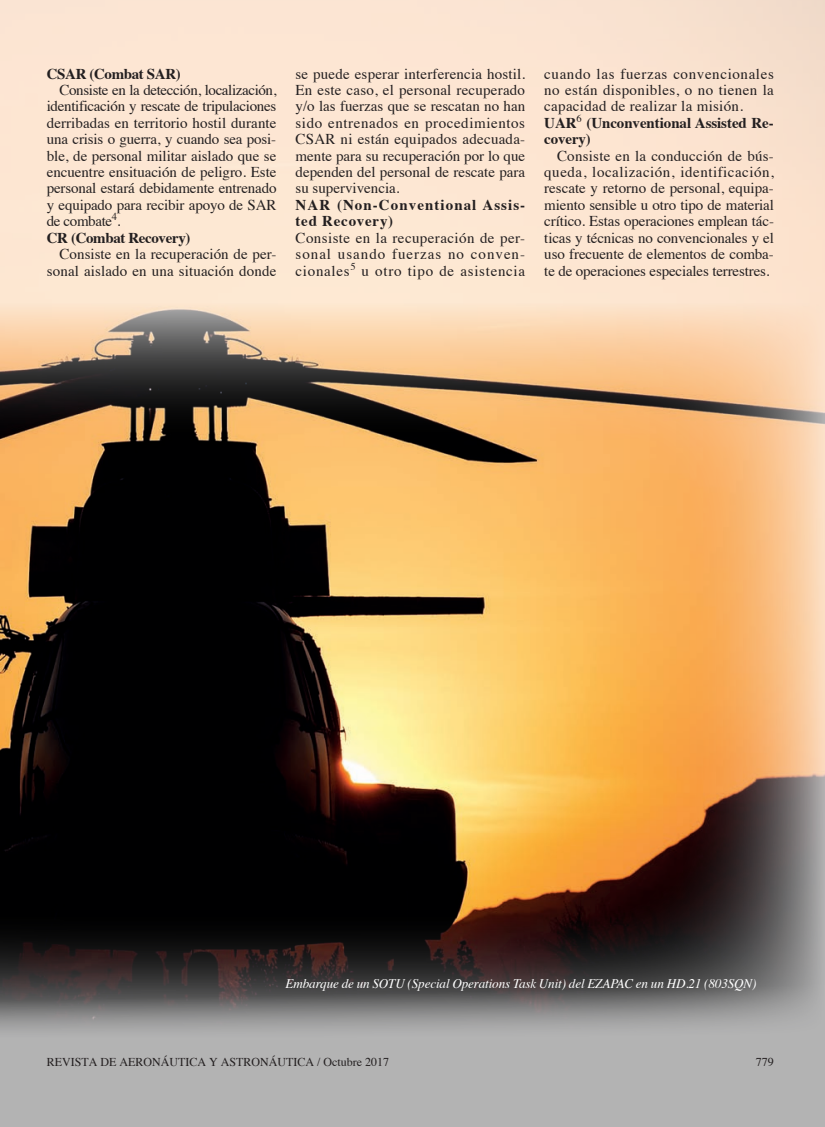
<style>
.page{position:relative;width:825px;height:1127px;background:#fff}
.page>*{position:absolute;margin:0;border:0;box-sizing:border-box;transform-origin:0 0}
.t1{font:15px/16.5px "Times";letter-spacing:-.005em;color:#231f20;text-align:justify}
.t2{font:15px/16.4px "Times";letter-spacing:.025em;color:#231f20}
.t3{font:700 15px/16.5px "Times";letter-spacing:.06em;color:#231f20}
.t4{font:700 15px "Times";letter-spacing:-.025em;color:#231f20}
.t5{font:italic 13.2px "Times";letter-spacing:-.01em;color:#fff}
.t6{font:12px "Times";color:#231f20}
.s1{font-weight:700}
</style>
<div class="page">
<img style="left:0;top:0;width:825px;height:1127px">
<p class="t4" style="left:47px;top:59px;width:135px">CSAR (Combat SAR)</p>
<p class="t1" style="left:47px;top:80px;width:231px;text-align:left;text-indent:13px">Consiste en la detección, localización, identificación y rescate de tripulaciones derribadas en territorio hostil durante una crisis o guerra, y cuando sea posi&shy;ble, de personal militar aislado que se encuentre ensituación de peligro. Este personal estará debidamente entrenado y equipado para recibir apoyo de SAR de combate<sup>4</sup>.<br><span class="s1">CR (Combat Recovery)</span></p>
<p class="t1" style="left:47px;top:245px;width:231px;text-align:right">Consiste en la recuperación de per&shy;sonal aislado en una situación donde</p>
<p class="t1" style="left:296px;top:64px;width:231px">se puede esperar interferencia hostil.<br>En este caso, el personal recuperado y/o las fuerzas que se rescatan no han sido entrenados en procedimientos CSAR ni están equipados adecuada&shy;mente para su recuperación por lo que dependen del personal de rescate para su supervivencia.</p>
<p class="t3" style="left:296px;top:195px;width:231px">NAR (Non-Conventional Assis&shy;ted Recovery)</p>
<p class="t1" style="left:296px;top:228px;width:231px">Consiste en la recuperación de per&shy;sonal usando fuerzas no conven&shy;cionales<sup>5</sup> u otro tipo de asistencia</p>
<p class="t2" style="left:544px;top:64px;width:231px">cuando las fuerzas convencionales no están disponibles, o no tienen la capacidad de realizar la misión.<br><span class="s1">UAR</span><sup>6</sup> <span class="s1">(Unconventional Assisted Re&shy;covery)</span></p>
<p class="t1" style="left:544px;top:146px;width:231px;text-indent:13px">Consiste en la conducción de bús&shy;queda, localización, identificación, rescate y retorno de personal, equipa&shy;miento sensible u otro tipo de material crítico. Estas operaciones emplean tác&shy;ticas y técnicas no convencionales y el uso frecuente de elementos de comba&shy;te de operaciones especiales terrestres.</p>
<p class="t5" style="left:286px;top:972px;width:472px">Embarque de un SOTU (Special Operations Task Unit) del EZAPAC en un HD.21 (803SQN)</p>
<p class="t6" style="left:47px;top:1050px;width:344px">REVISTA DE AERONÁUTICA Y ASTRONÁUTICA / Octubre 2017</p>
<p class="t6" style="left:756px;top:1050px;width:19px">779</p>
</div>
